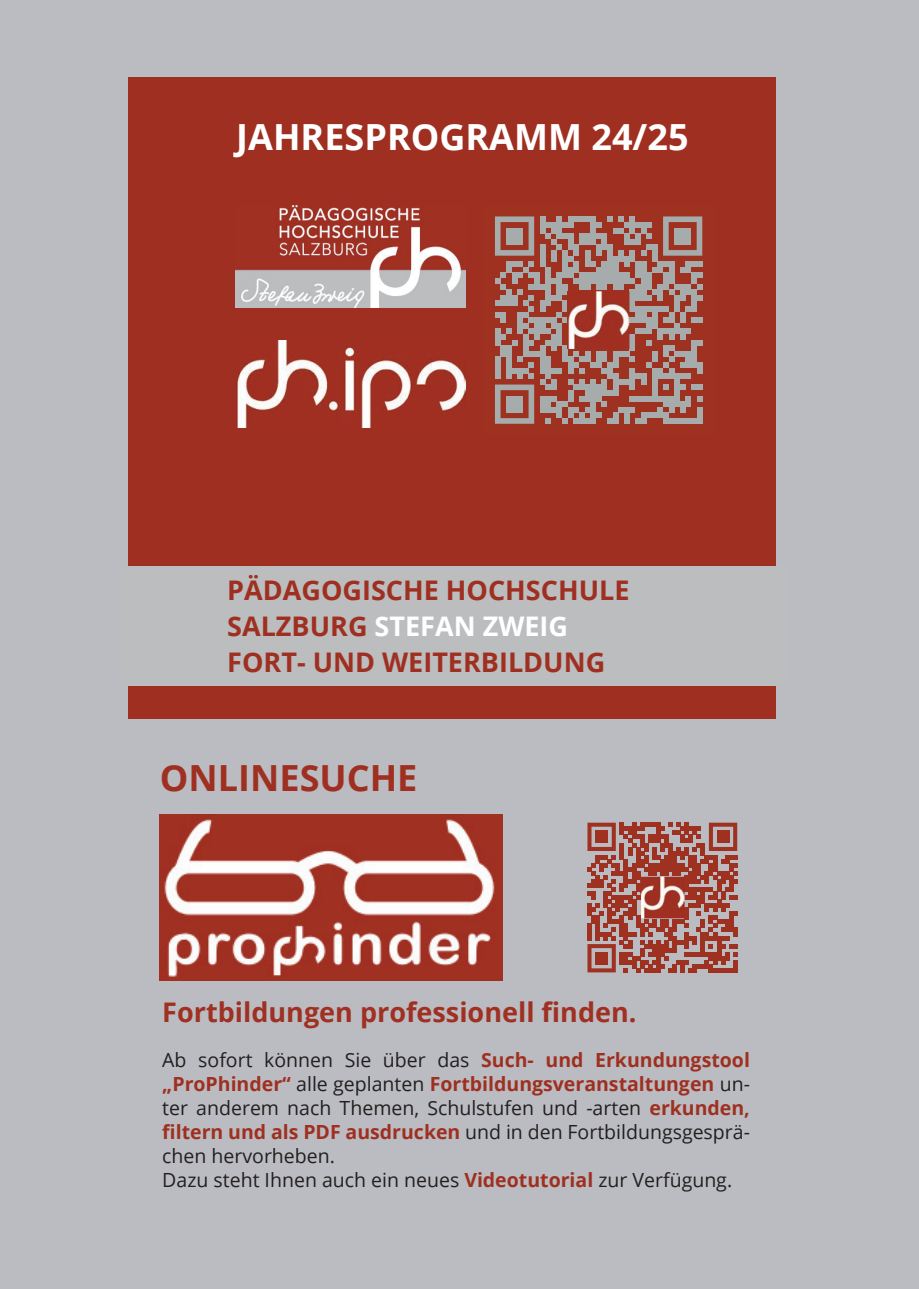
<style>
.page{position:relative;width:919px;height:1289px;background:#fff}
.page>*{position:absolute;margin:0;border:0;box-sizing:border-box;transform-origin:0 0}
.t1{font:700 36px "Open Sans";color:#fff}
.t2{font:700 36px "Open Sans";color:#9f3021}
.t3{font:700 27px/36px "Open Sans";color:#9f3021}
.t4{font:700 27px "Open Sans";color:#9f3022}
.t5{font:19.5px/24px "Open Sans";color:#231f20}
.s1{color:#fff}
.s2{font-weight:700;color:#9f3021}
</style>
<div class="page">
<div style="left:0;top:0;width:918px;height:1288px;background:#bbbcc1"></div>
<svg style="left:587px;top:822px;width:150px;height:150px"></svg>
<img style="left:159px;top:814px;width:344px;height:166px">
<div style="left:128px;top:77px;width:648px;height:642px;background:#9f3021"></div>
<svg style="left:495px;top:216px;width:207px;height:208px"></svg>
<div style="left:121px;top:566px;width:664px;height:119px;background:#bcbdbe"></div>
<img style="left:236px;top:205px;width:229px;height:102px">
<img style="left:236px;top:341px;width:229px;height:86px">
<h1 class="t1" style="left:236px;top:111px;width:454px">JAHRESPROGRAMM 24/25</h1>
<h2 class="t3" style="left:227px;top:572px;width:404px">PÄDAGOGISCHE HOCHSCHULE<br>SALZBURG <span class="s1">STEFAN ZWEIG<br></span>FORT- UND WEITERBILDUNG</h2>
<h1 class="t2" style="left:160px;top:752px;width:259px">ONLINESUCHE</h1>
<h2 class="t4" style="left:162px;top:993px;width:475px">Fortbildungen professionell finden.</h2>
<p class="t5" style="left:162px;top:1047px;width:589px">Ab sofort können Sie über das <span class="s2">Such- und Erkundungstool „ProPhinder“</span> alle geplanten <span class="s2">Fortbildungsveranstaltungen</span> un&shy;ter anderem nach Themen, Schulstufen und -arten <span class="s2">erkunden, filtern und als PDF ausdrucken</span> und in den Fortbildungsgesprä&shy;chen hervorheben.<br>Dazu steht Ihnen auch ein neues <span class="s2">Videotutorial</span> zur Verfügung.</p>
</div>
